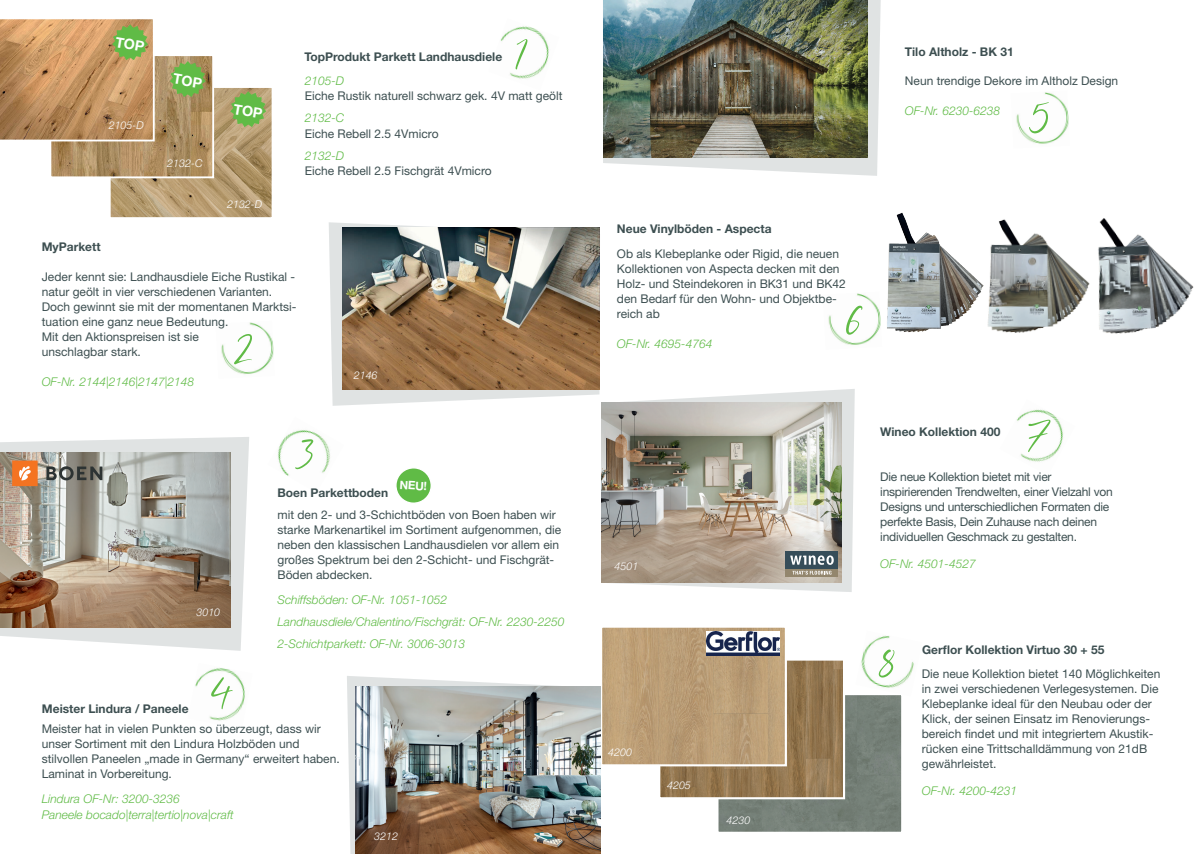
<style>
.page{position:relative;width:1202px;height:854px;background:#fff}
.page>*{position:absolute;margin:0;border:0;box-sizing:border-box;transform-origin:0 0}
.t1{font:12px/15px "Helvetica Neue LT Std";color:#3d4f51}
.t2{font:italic 300 12px/22px "Helvetica Neue LT Std";color:#60bb46}
.t3{font:12px/15px "Helvetica Neue LT Std";letter-spacing:-.02em;color:#3d4f51}
.t4{font:700 12px "Helvetica Neue LT Std";color:#3d4f51}
.t5{font:700 11.6px "Helvetica Neue LT Std";color:#fff}
.t6{font:italic 300 10.7px "Helvetica Neue LT Std";color:#fff}
</style>
<div class="page">
<img style="left:221px;top:322px;width:53px;height:52px">
<img style="left:278px;top:430px;width:52px;height:46px">
<img style="left:500px;top:26px;width:49px;height:53px">
<svg style="left:0;top:437px;width:249px;height:213px;fill:#e0e3e3"></svg>
<svg style="left:604px;top:389px;width:251px;height:203px;fill:#e0e3e3"></svg>
<img style="left:0;top:452px;width:230px;height:175px">
<div style="left:12px;top:460px;width:26px;height:26px;background:#f47321"></div>
<svg style="left:19px;top:466px;width:12px;height:14px"></svg>
<svg style="left:46px;top:466px;width:56px;height:14px"></svg>
<div style="left:719px;top:695px;width:181px;height:135px;background:#758078"></div>
<div style="left:716px;top:692px;width:187px;height:141px;border:2px solid #fff"></div>
<img style="left:661px;top:661px;width:181px;height:135px">
<div style="left:658px;top:658px;width:187px;height:141px;border:2px solid #fff"></div>
<img style="left:601px;top:402px;width:240px;height:180px">
<img style="left:603px;top:628px;width:181px;height:135px">
<div style="left:600px;top:625px;width:187px;height:141px;border:2px solid #fff"></div>
<img style="left:112px;top:89px;width:158px;height:127px">
<div style="left:109px;top:86px;width:164px;height:133px;border:2px solid #fff"></div>
<img style="left:52px;top:57px;width:159px;height:118px">
<div style="left:49px;top:54px;width:165px;height:124px;border:2px solid #fff"></div>
<img style="left:828px;top:293px;width:45px;height:52px">
<img style="left:1016px;top:409px;width:47px;height:53px">
<svg style="left:347px;top:676px;width:208px;height:177px;fill:#e0e3e3"></svg>
<img style="left:356px;top:686px;width:245px;height:167px">
<img style="left:1016px;top:92px;width:53px;height:52px">
<svg style="left:329px;top:222px;width:271px;height:183px;fill:#e0e3e3"></svg>
<svg style="left:603px;top:0;width:278px;height:176px;fill:#e0e3e3"></svg>
<img style="left:342px;top:227px;width:258px;height:162px">
<img style="left:603px;top:0;width:264px;height:157px">
<img style="left:855px;top:635px;width:59px;height:61px">
<img style="left:195px;top:668px;width:50px;height:53px">
<img style="left:707px;top:631px;width:73px;height:24px">
<img style="left:873px;top:212px;width:101px;height:126px">
<img style="left:1098px;top:218px;width:96px;height:116px">
<img style="left:974px;top:219px;width:116px;height:114px">
<svg style="left:786px;top:568px;width:52px;height:8px"></svg>
<div style="left:786px;top:551px;width:52px;height:17px;background:#364d59"></div>
<svg style="left:790px;top:555px;width:44px;height:9px"></svg>
<svg style="left:792px;top:570px;width:39px;height:4px"></svg>
<svg style="left:396px;top:468px;width:35px;height:35px"></svg>
<svg style="left:292px;top:438px;width:25px;height:31px"></svg>
<svg style="left:230px;top:91px;width:36px;height:36px"></svg>
<svg style="left:170px;top:61px;width:36px;height:36px"></svg>
<svg style="left:0;top:19px;width:155px;height:122px;background:#bf9663"></svg>
<svg style="left:843px;top:305px;width:23px;height:30px"></svg>
<svg style="left:1024px;top:419px;width:30px;height:33px"></svg>
<svg style="left:230px;top:333px;width:25px;height:31px"></svg>
<svg style="left:1026px;top:102px;width:27px;height:32px"></svg>
<svg style="left:876px;top:648px;width:21px;height:29px"></svg>
<svg style="left:209px;top:676px;width:26px;height:34px"></svg>
<svg style="left:512px;top:39px;width:19px;height:30px"></svg>
<p class="t6" style="left:109px;top:119px;width:37px">2105-D</p>
<p class="t6" style="left:167px;top:156px;width:37px">2132-C</p>
<p class="t6" style="left:227px;top:197px;width:37px">2132-D</p>
<p class="t4" style="left:304px;top:49px;width:199px">TopProdukt Parkett Landhausdiele</p>
<p class="t2" style="left:305px;top:70px;width:41px">2105-D</p>
<p class="t1" style="left:305px;top:88px;width:259px">Eiche Rustik naturell schwarz gek. 4V matt geölt</p>
<p class="t2" style="left:305px;top:107px;width:41px">2132-C</p>
<p class="t1" style="left:305px;top:125px;width:135px">Eiche Rebell 2.5 4Vmicro</p>
<p class="t2" style="left:305px;top:144px;width:41px">2132-D</p>
<p class="t1" style="left:305px;top:162px;width:188px">Eiche Rebell 2.5 Fischgrät 4Vmicro</p>
<p class="t4" style="left:42px;top:240px;width:60px">MyParkett</p>
<p class="t1" style="left:42px;top:269px;width:256px">Jeder kennt sie: Landhausdiele Eiche Rustikal - natur geölt in vier verschiedenen Varianten.<br>Doch gewinnt sie mit der momentanen Marktsi&shy;tuation eine ganz neue Bedeutung.<br>Mit den Aktionspreisen ist sie<br>unschlagbar stark.</p>
<p class="t2" style="left:42px;top:370px;width:154px">OF-Nr. 2144|2146|2147|2148</p>
<p class="t6" style="left:354px;top:368px;width:25px">2146</p>
<p class="t6" style="left:196px;top:605px;width:25px">3010</p>
<p class="t4" style="left:42px;top:701px;width:148px">Meister Lindura / Paneele</p>
<p class="t5" style="left:400px;top:477px;width:29px;rotate:3deg">NEU!</p>
<p class="t4" style="left:277px;top:484px;width:112px">Boen Parkettboden</p>
<p class="t1" style="left:277px;top:506px;width:285px">mit den 2- und 3-Schichtböden von Boen haben wir starke Markenartikel im Sortiment aufgenommen, die neben den klassischen Landhausdielen vor allem ein großes Spektrum bei den 2-Schicht- und Fischgrät-Böden abdecken.</p>
<p class="t2" style="left:277px;top:588px;width:288px">Schiffsböden: OF-Nr. 1051-1052<br>Landhausdiele/Chalentino/Fischgrät: OF-Nr. 2230-2250<br>2-Schichtparkett: OF-Nr. 3006-3013</p>
<p class="t1" style="left:42px;top:720px;width:300px">Meister hat in vielen Punkten so überzeugt, dass wir unser Sortiment mit den Lindura Holzböden und stilvollen Paneelen „made in Germany“ erweitert haben.<br>Laminat in Vorbereitung.</p>
<p class="t2" style="left:42px;top:790px;width:194px;line-height:16px">Lindura OF-Nr: 3200-3236<br>Paneele bocado|terra|tertio|nova|craft</p>
<p class="t6" style="left:374px;top:829px;width:25px">3212</p>
<p class="t4" style="left:905px;top:44px;width:110px">Tilo Altholz - BK 31</p>
<p class="t1" style="left:905px;top:73px;width:215px">Neun trendige Dekore im Altholz Design</p>
<p class="t2" style="left:905px;top:100px;width:97px">OF-Nr. 6230-6238</p>
<p class="t4" style="left:617px;top:221px;width:156px">Neue Vinylböden - Aspecta</p>
<p class="t1" style="left:617px;top:246px;width:230px">Ob als Klebeplanke oder Rigid, die neuen Kollektionen von Aspecta decken mit den Holz- und Steindekoren in BK31 und BK42 den Bedarf für den Wohn- und Objektbe&shy;reich ab</p>
<p class="t2" style="left:617px;top:332px;width:97px">OF-Nr. 4695-4764</p>
<p class="t6" style="left:615px;top:560px;width:25px">4501</p>
<p class="t6" style="left:608px;top:745px;width:25px">4200</p>
<p class="t6" style="left:667px;top:778px;width:25px">4205</p>
<p class="t6" style="left:727px;top:813px;width:25px">4230</p>
<p class="t4" style="left:880px;top:424px;width:122px">Wineo Kollektion 400</p>
<p class="t3" style="left:880px;top:468px;width:234px">Die neue Kollektion bietet mit vier inspirierenden Trendwelten, einer Vielzahl von Designs und unterschiedlichen Formaten die perfekte Basis, Dein Zuhause nach deinen individuellen Geschmack zu gestalten.</p>
<p class="t2" style="left:880px;top:552px;width:97px">OF-Nr. 4501-4527</p>
<p class="t4" style="left:922px;top:641px;width:184px">Gerflor Kollektion Virtuo 30 + 55</p>
<p class="t1" style="left:922px;top:665px;width:240px">Die neue Kollektion bietet 140 Möglichkeiten in zwei verschiedenen Verlegesystemen. Die Klebeplanke ideal für den Neubau oder der Klick, der seinen Einsatz im Renovierungs&shy;bereich findet und mit integriertem Akustik&shy;rücken eine Trittschalldämmung von 21dB gewährleistet.</p>
<p class="t2" style="left:922px;top:779px;width:97px">OF-Nr. 4200-4231</p>
</div>
